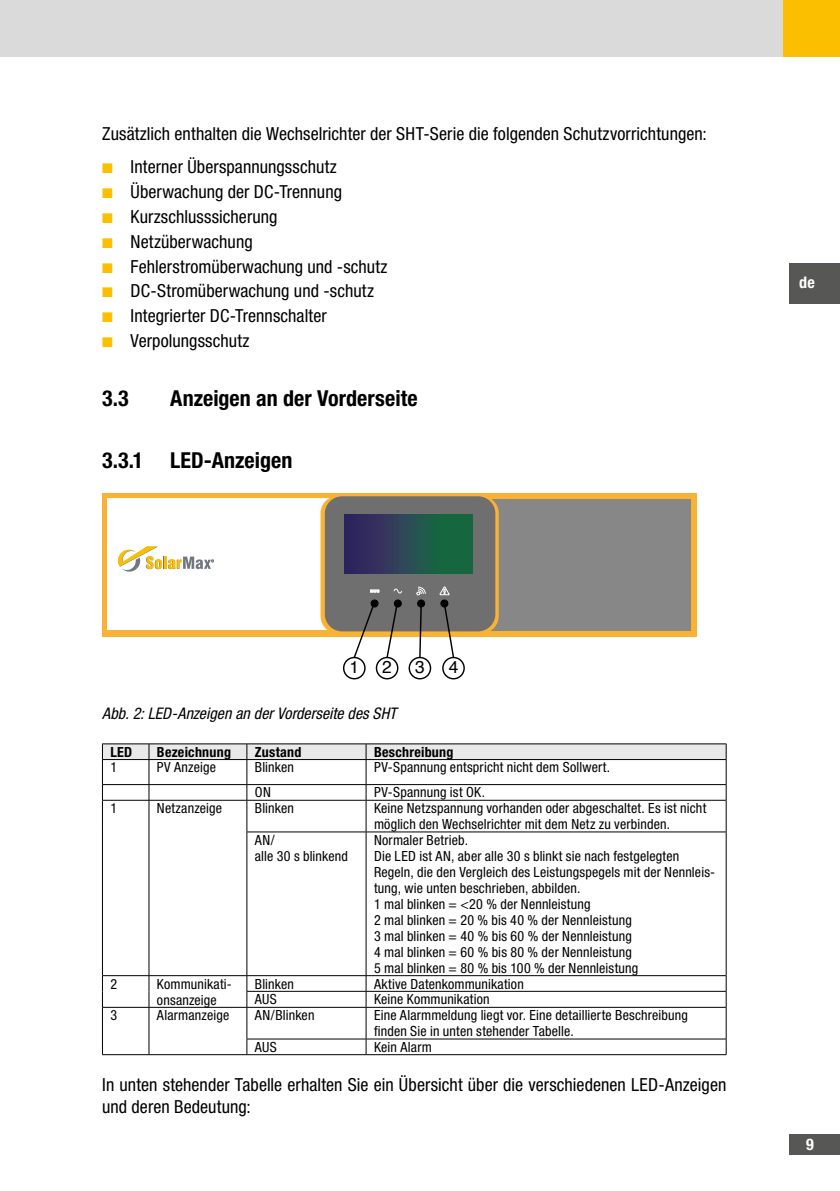
<style>
.page{position:relative;width:840px;height:1191px;background:#fff}
.page>*{position:absolute;margin:0;border:0;box-sizing:border-box;transform-origin:0 0}
.t1{font:700 condensed 22px "Helvetica Neue LT Std";color:#000}
.t2{font:condensed 18px/22px "Helvetica Neue LT Std";color:#000}
.t3{font:17.2px "Helvetica";color:#000}
.t4{font:italic condensed 16px "Helvetica Neue LT Std";letter-spacing:.005em;color:#000}
.t5{font:700 condensed 16px "Helvetica Neue LT Std";color:#fff}
.t6{font:condensed 14px/16px "Helvetica Neue LT Std";letter-spacing:.01em;color:#000}
.t7{font:700 condensed 14px "Helvetica Neue LT Std";letter-spacing:.02em;color:#000}
.s1{color:#fcbf00}
</style>
<div class="page">
<div style="left:0;top:0;width:789px;height:57px;background:#dadada"></div>
<div style="left:789px;top:263px;width:50px;height:41px;background:#575756"></div>
<div style="left:782px;top:0;width:57px;height:57px;background:#fcbf00"></div>
<div style="left:789px;top:1134px;width:50px;height:20px;background:#575756"></div>
<div style="left:102px;top:493px;width:594px;height:143px;background:#f9b234"></div>
<div style="left:403px;top:499px;width:287px;height:131px;background:#878787"></div>
<div style="left:107px;top:498px;width:287px;height:131px;background:#fff"></div>
<svg style="left:320px;top:496px;width:178px;height:137px"></svg>
<div style="left:324px;top:496px;width:171px;height:135px;background:#706f6f;border-radius:17px"></div>
<svg style="left:393px;top:588px;width:9px;height:6px"></svg>
<svg style="left:370px;top:589px;width:10px;height:4px"></svg>
<svg style="left:439px;top:586px;width:11px;height:10px"></svg>
<svg style="left:416px;top:586px;width:10px;height:10px"></svg>
<div style="left:371px;top:600px;width:7px;height:7px;background:#000;border-radius:50%"></div>
<div style="left:370px;top:599px;width:8px;height:8px;border:1px solid #000;border-radius:50%"></div>
<div style="left:440px;top:600px;width:7px;height:7px;background:#000;border-radius:50%"></div>
<div style="left:440px;top:599px;width:8px;height:8px;border:1px solid #000;border-radius:50%"></div>
<div style="left:417px;top:600px;width:7px;height:7px;background:#000;border-radius:50%"></div>
<div style="left:417px;top:599px;width:8px;height:8px;border:1px solid #000;border-radius:50%"></div>
<div style="left:394px;top:600px;width:7px;height:7px;background:#000;border-radius:50%"></div>
<div style="left:393px;top:599px;width:8px;height:8px;border:1px solid #000;border-radius:50%"></div>
<div style="left:345px;top:514px;width:127px;height:60px;background:linear-gradient(to right,#391f66,#14753c)"></div>
<svg style="left:118px;top:546px;width:96px;height:25px"></svg>
<div style="left:343px;top:657px;width:22px;height:22px;border:1px solid #000;border-radius:50%"></div>
<div style="left:375px;top:657px;width:23px;height:22px;border:1px solid #000;border-radius:50%"></div>
<div style="left:442px;top:657px;width:22px;height:22px;border:1px solid #000;border-radius:50%"></div>
<div style="left:408px;top:657px;width:23px;height:22px;border:1px solid #000;border-radius:50%"></div>
<svg style="left:352px;top:604px;width:22px;height:55px"></svg>
<svg style="left:385px;top:605px;width:13px;height:54px"></svg>
<svg style="left:418px;top:605px;width:4px;height:54px"></svg>
<svg style="left:442px;top:602px;width:13px;height:57px"></svg>
<hr style="left:102px;top:743px;width:47px;height:1px;background:#000">
<hr style="left:149px;top:743px;width:98px;height:1px;background:#000">
<hr style="left:247px;top:743px;width:119px;height:1px;background:#000">
<hr style="left:366px;top:743px;width:360px;height:1px;background:#000">
<svg style="left:102px;top:744px;width:624px;height:56px"></svg>
<hr style="left:102px;top:800px;width:47px;height:1px;background:#000">
<hr style="left:102px;top:800px;width:1px;height:32px;background:#000">
<hr style="left:149px;top:800px;width:98px;height:1px;background:#000">
<hr style="left:148px;top:800px;width:1px;height:32px;background:#000">
<hr style="left:247px;top:800px;width:119px;height:1px;background:#000">
<hr style="left:246px;top:800px;width:1px;height:31px;background:#000">
<hr style="left:366px;top:800px;width:360px;height:1px;background:#000">
<hr style="left:365px;top:800px;width:1px;height:31px;background:#000">
<hr style="left:725px;top:800px;width:1px;height:31px;background:#000">
<hr style="left:102px;top:832px;width:1px;height:143px;background:#000">
<hr style="left:148px;top:832px;width:1px;height:143px;background:#000">
<hr style="left:246px;top:831px;width:120px;height:1px;background:#000">
<hr style="left:246px;top:832px;width:1px;height:143px;background:#000">
<hr style="left:366px;top:831px;width:360px;height:1px;background:#000">
<hr style="left:365px;top:832px;width:1px;height:143px;background:#000">
<hr style="left:725px;top:832px;width:1px;height:143px;background:#000">
<hr style="left:102px;top:975px;width:47px;height:1px;background:#000">
<hr style="left:149px;top:975px;width:98px;height:1px;background:#000">
<hr style="left:247px;top:975px;width:119px;height:1px;background:#000">
<hr style="left:366px;top:975px;width:360px;height:1px;background:#000">
<svg style="left:102px;top:976px;width:1px;height:31px"></svg>
<svg style="left:148px;top:976px;width:1px;height:31px"></svg>
<hr style="left:246px;top:991px;width:120px;height:1px;background:#000">
<svg style="left:246px;top:976px;width:1px;height:31px"></svg>
<hr style="left:366px;top:991px;width:360px;height:1px;background:#000">
<svg style="left:365px;top:976px;width:1px;height:31px"></svg>
<svg style="left:725px;top:976px;width:1px;height:31px"></svg>
<hr style="left:102px;top:1007px;width:47px;height:1px;background:#000">
<hr style="left:102px;top:1007px;width:1px;height:32px;background:#000">
<hr style="left:149px;top:1007px;width:98px;height:1px;background:#000">
<hr style="left:148px;top:1007px;width:1px;height:32px;background:#000">
<hr style="left:247px;top:1007px;width:119px;height:1px;background:#000">
<hr style="left:246px;top:1007px;width:1px;height:31px;background:#000">
<hr style="left:366px;top:1007px;width:360px;height:1px;background:#000">
<hr style="left:365px;top:1007px;width:1px;height:31px;background:#000">
<hr style="left:725px;top:1007px;width:1px;height:31px;background:#000">
<svg style="left:102px;top:1039px;width:1px;height:15px"></svg>
<svg style="left:148px;top:1039px;width:1px;height:15px"></svg>
<hr style="left:246px;top:1038px;width:120px;height:1px;background:#000">
<svg style="left:246px;top:1039px;width:1px;height:15px"></svg>
<hr style="left:366px;top:1038px;width:360px;height:1px;background:#000">
<svg style="left:365px;top:1039px;width:1px;height:15px"></svg>
<svg style="left:725px;top:1039px;width:1px;height:15px"></svg>
<hr style="left:102px;top:1054px;width:47px;height:1px;background:#000">
<hr style="left:149px;top:1054px;width:98px;height:1px;background:#000">
<hr style="left:247px;top:1054px;width:119px;height:1px;background:#000">
<hr style="left:366px;top:1054px;width:360px;height:1px;background:#000">
<p class="t2" style="left:102px;top:122px;width:606px">Zusätzlich enthalten die Wechselrichter der SHT-Serie die folgenden Schutzvorrichtungen:</p>
<p class="t2" style="left:102px;top:156px;width:236px"><span class="s1">■</span> Interner Überspannungsschutz</p>
<p class="t2" style="left:102px;top:181px;width:241px"><span class="s1">■</span> Überwachung der DC-Trennung</p>
<p class="t2" style="left:102px;top:205px;width:177px"><span class="s1">■</span> Kurzschlusssicherung</p>
<p class="t2" style="left:102px;top:230px;width:152px"><span class="s1">■</span> Netzüberwachung</p>
<p class="t2" style="left:102px;top:255px;width:287px"><span class="s1">■</span> Fehlerstromüberwachung und -schutz</p>
<p class="t2" style="left:102px;top:280px;width:273px"><span class="s1">■</span> DC-Stromüberwachung und -schutz</p>
<p class="t2" style="left:102px;top:305px;width:226px"><span class="s1">■</span> Integrierter DC-Trennschalter</p>
<p class="t2" style="left:102px;top:330px;width:149px"><span class="s1">■</span> Verpolungsschutz</p>
<h1 class="t1" style="left:102px;top:385px;width:28px">3.3</h1>
<h1 class="t1" style="left:170px;top:385px;width:249px">Anzeigen an der Vorderseite</h1>
<h1 class="t1" style="left:102px;top:446px;width:192px">3.3.1 LED-Anzeigen</h1>
<p class="t5" style="left:798px;top:272px;width:17px">de</p>
<p class="t3" style="left:349px;top:653px;width:11px">1</p>
<p class="t3" style="left:382px;top:653px;width:11px">2</p>
<p class="t3" style="left:415px;top:653px;width:11px">3</p>
<p class="t3" style="left:448px;top:653px;width:11px">4</p>
<p class="t4" style="left:102px;top:703px;width:296px">Abb. 2: LED-Anzeigen an der Vorderseite des SHT</p>
<p class="t7" style="left:110px;top:743px;width:23px">LED</p>
<p class="t7" style="left:157px;top:743px;width:75px">Bezeichnung</p>
<p class="t7" style="left:255px;top:743px;width:48px">Zustand</p>
<p class="t7" style="left:374px;top:743px;width:81px">Beschreibung</p>
<p class="t6" style="left:110px;top:759px;width:8px">1</p>
<p class="t6" style="left:157px;top:759px;width:60px">PV Anzeige</p>
<p class="t6" style="left:255px;top:759px;width:41px">Blinken</p>
<p class="t6" style="left:374px;top:759px;width:237px">PV-Spannung entspricht nicht dem Sollwert.</p>
<p class="t6" style="left:255px;top:784px;width:17px">ON</p>
<p class="t6" style="left:374px;top:784px;width:112px">PV-Spannung ist OK.</p>
<p class="t6" style="left:110px;top:800px;width:8px">1</p>
<p class="t6" style="left:157px;top:800px;width:67px">Netzanzeige</p>
<p class="t6" style="left:255px;top:800px;width:41px">Blinken</p>
<p class="t6" style="left:374px;top:800px;width:333px">Keine Netzspannung vorhanden oder abgeschaltet. Es ist nicht möglich den Wechselrichter mit dem Netz zu verbinden.</p>
<p class="t6" style="left:255px;top:831px;width:95px">AN/<br>alle 30 s blinkend</p>
<p class="t6" style="left:374px;top:831px;width:342px">Normaler Betrieb.<br>Die LED ist AN, aber alle 30 s blinkt sie nach festgelegten Regeln, die den Vergleich des Leistungspegels mit der Nennleis&shy;tung, wie unten beschrieben, abbilden.<br>1 mal blinken = &lt;20 % der Nennleistung<br>2 mal blinken = 20 % bis 40 % der Nennleistung<br>3 mal blinken = 40 % bis 60 % der Nennleistung<br>4 mal blinken = 60 % bis 80 % der Nennleistung<br>5 mal blinken = 80 % bis 100 % der Nennleistung</p>
<p class="t6" style="left:110px;top:975px;width:8px">2</p>
<p class="t6" style="left:157px;top:975px;width:76px">Kommunikati&shy;onsanzeige</p>
<p class="t6" style="left:255px;top:975px;width:41px">Blinken</p>
<p class="t6" style="left:374px;top:975px;width:151px">Aktive Datenkommunikation</p>
<p class="t6" style="left:255px;top:991px;width:24px">AUS</p>
<p class="t6" style="left:374px;top:991px;width:117px">Keine Kommunikation</p>
<p class="t6" style="left:110px;top:1007px;width:8px">3</p>
<p class="t6" style="left:157px;top:1007px;width:74px">Alarmanzeige</p>
<p class="t6" style="left:255px;top:1007px;width:61px">AN/Blinken</p>
<p class="t6" style="left:374px;top:1007px;width:315px">Eine Alarmmeldung liegt vor. Eine detaillierte Beschreibung finden Sie in unten stehender Tabelle.</p>
<p class="t6" style="left:255px;top:1038px;width:24px">AUS</p>
<p class="t6" style="left:374px;top:1038px;width:59px">Kein Alarm</p>
<p class="t2" style="left:102px;top:1073px;width:625px">In unten stehender Tabelle erhalten Sie ein Übersicht über die verschiedenen LED-Anzeigen und deren Bedeutung:</p>
<p class="t5" style="left:805px;top:1134px;width:9px">9</p>
</div>
